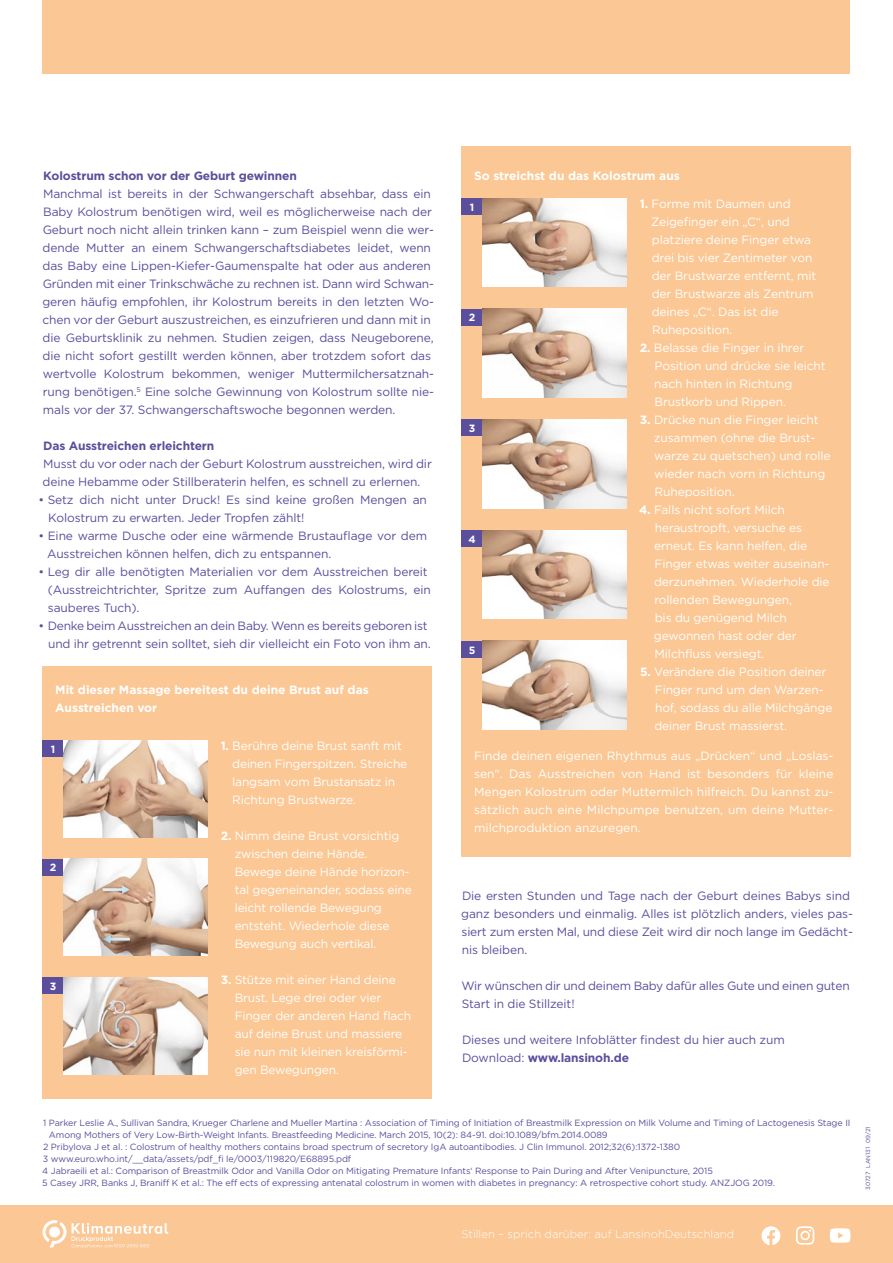
<style>
.page{position:relative;width:893px;height:1263px;background:#fff}
.page>*{position:absolute;margin:0;border:0;box-sizing:border-box;transform-origin:0 0}
.t1{font:12px/18px "Gotham";letter-spacing:-.01em;color:#5b4e9c}
.t2{font:12px/18px "Gotham";letter-spacing:-.01em;color:#fff}
.t3{font:700 12px/18px "Gotham";color:#fff}
.t4{font:700 12px "Gotham";letter-spacing:-.01em;color:#5b4e9c}
.t5{font:300 11.25px "Gotham";color:#fff}
.t6{font:700 10.5px "Gotham";color:#fff}
.t7{font:9px "Gotham";letter-spacing:-.01em;color:#5b4e9c}
.t8{font:6px "Gotham";color:#5b4e9c}
.s1{font-weight:700}
</style>
<div class="page">
<div style="left:43px;top:666px;width:389px;height:432px;background:#fbc794"></div>
<div style="left:461px;top:146px;width:389px;height:711px;background:#fbc794"></div>
<div style="left:43px;top:0;width:807px;height:73px;background:#fbc794"></div>
<div style="left:0;top:1206px;width:893px;height:57px;background:#fbc794"></div>
<svg style="left:796px;top:1226px;width:18px;height:19px"></svg>
<svg style="left:830px;top:1228px;width:20px;height:15px"></svg>
<svg style="left:761px;top:1226px;width:19px;height:19px"></svg>
<svg style="left:43px;top:1220px;width:125px;height:27px"></svg>
<div style="left:43px;top:740px;width:21px;height:17px;background:#5b4e9c"></div>
<img style="left:64px;top:740px;width:144px;height:98px">
<div style="left:461px;top:198px;width:22px;height:17px;background:#5b4e9c"></div>
<div style="left:461px;top:309px;width:22px;height:17px;background:#5b4e9c"></div>
<div style="left:461px;top:419px;width:22px;height:17px;background:#5b4e9c"></div>
<div style="left:461px;top:530px;width:22px;height:17px;background:#5b4e9c"></div>
<div style="left:461px;top:641px;width:22px;height:17px;background:#5b4e9c"></div>
<img style="left:483px;top:198px;width:144px;height:89px">
<img style="left:483px;top:309px;width:144px;height:88px">
<img style="left:483px;top:419px;width:144px;height:89px">
<img style="left:483px;top:530px;width:144px;height:89px">
<img style="left:483px;top:641px;width:144px;height:89px">
<div style="left:43px;top:859px;width:21px;height:17px;background:#5b4e9c"></div>
<img style="left:64px;top:859px;width:144px;height:97px">
<div style="left:43px;top:977px;width:21px;height:17px;background:#5b4e9c"></div>
<img style="left:64px;top:977px;width:144px;height:97px">
<p class="t4" style="left:43px;top:168px;width:255px">Kolostrum schon vor der Geburt gewinnen</p>
<p class="t1" style="left:42px;top:185px;width:393px">Manchmal ist bereits in der Schwangerschaft absehbar, dass ein Baby Kolostrum benötigen wird, weil es möglicherweise nach der Geburt noch nicht allein trinken kann – zum Beispiel wenn die wer&shy;dende Mutter an einem Schwangerschaftsdiabetes leidet, wenn das Baby eine Lippen-Kiefer-Gaumenspalte hat oder aus anderen Gründen mit einer Trinkschwäche zu rechnen ist. Dann wird Schwan&shy;geren häufig empfohlen, ihr Kolostrum bereits in den letzten Wo&shy;chen vor der Geburt auszustreichen, es einzufrieren und dann mit in die Geburtsklinik zu nehmen. Studien zeigen, dass Neugeborene, die nicht sofort gestillt werden können, aber trotzdem sofort das wertvolle Kolostrum bekommen, weniger Muttermilchersatznah&shy;rung benötigen.<sup>5</sup> Eine solche Gewinnung von Kolostrum sollte nie&shy;mals vor der 37. Schwangerschaftswoche begonnen werden.</p>
<p class="t4" style="left:43px;top:438px;width:173px">Das Ausstreichen erleichtern</p>
<p class="t1" style="left:43px;top:455px;width:391px">Musst du vor oder nach der Geburt Kolostrum ausstreichen, wird dir deine Hebamme oder Stillberaterin helfen, es schnell zu erlernen.</p>
<p class="t1" style="left:48px;top:491px;width:380px;text-indent:-10px">• Setz dich nicht unter Druck! Es sind keine großen Mengen an<br>Kolostrum zu erwarten. Jeder Tropfen zählt!</p>
<p class="t1" style="left:47px;top:527px;width:381px;text-indent:-8px">• Eine warme Dusche oder eine wärmende Brustauflage vor dem<br>Ausstreichen können helfen, dich zu entspannen.</p>
<p class="t1" style="left:48px;top:563px;width:385px;text-indent:-9px">• Leg dir alle benötigten Materialien vor dem Ausstreichen bereit (Ausstreichtrichter, Spritze zum Auffangen des Kolostrums, ein sauberes Tuch).</p>
<p class="t1" style="left:39px;top:617px;width:393px;text-align:right">• Denke beim Ausstreichen an dein Baby. Wenn es bereits geboren ist und ihr getrennt sein solltet, sieh dir vielleicht ein Foto von ihm an.</p>
<p class="t3" style="left:55px;top:681px;width:315px">Mit dieser Massage bereitest du deine Brust auf das<br>Ausstreichen vor</p>
<p class="t6" style="left:51px;top:742px;width:6px">1</p>
<p class="t6" style="left:50px;top:861px;width:8px">2</p>
<p class="t6" style="left:50px;top:979px;width:8px">3</p>
<p class="t2" style="left:232px;top:737px;width:176px;text-indent:-12px"><span class="s1">1.</span> Berühre deine Brust sanft mit deinen Fingerspitzen. Streiche langsam vom Brustansatz in<br>Richtung Brustwarze.</p>
<p class="t2" style="left:235px;top:827px;width:179px;text-indent:-14px"><span class="s1">2.</span> Nimm deine Brust vorsichtig zwischen deine Hände.<br>Bewege deine Hände horizon&shy;tal gegeneinander, sodass eine leicht rollende Bewegung entsteht. Wiederhole diese<br>Bewegung auch vertikal.</p>
<p class="t2" style="left:235px;top:971px;width:178px;text-indent:-14px"><span class="s1">3.</span> Stütze mit einer Hand deine<br>Brust. Lege drei oder vier<br>Finger der anderen Hand flach auf deine Brust und massiere sie nun mit kleinen kreisförmi&shy;gen Bewegungen.</p>
<p class="t3" style="left:474px;top:167px;width:207px">So streichst du das Kolostrum aus</p>
<p class="t6" style="left:470px;top:200px;width:6px">1</p>
<p class="t6" style="left:469px;top:311px;width:8px">2</p>
<p class="t6" style="left:469px;top:421px;width:8px">3</p>
<p class="t6" style="left:468px;top:532px;width:9px">4</p>
<p class="t6" style="left:469px;top:643px;width:8px">5</p>
<p class="t2" style="left:651px;top:194px;width:167px;text-indent:-11px"><span class="s1">1.</span> Forme mit Daumen und<br>Zeigefinger ein „C“, und platziere deine Finger etwa drei bis vier Zentimeter von der Brustwarze entfernt, mit der Brustwarze als Zentrum deines „C“. Das ist die<br>Ruheposition.</p>
<p class="t2" style="left:654px;top:338px;width:173px;text-indent:-15px"><span class="s1">2.</span> Belasse die Finger in ihrer<br>Position und drücke sie leicht nach hinten in Richtung<br>Brustkorb und Rippen.</p>
<p class="t2" style="left:654px;top:410px;width:178px;text-indent:-14px"><span class="s1">3.</span> Drücke nun die Finger leicht zusammen (ohne die Brust&shy;warze zu quetschen) und rolle wieder nach vorn in Richtung<br>Ruheposition.</p>
<p class="t2" style="left:654px;top:500px;width:177px;text-indent:-15px"><span class="s1">4.</span> Falls nicht sofort Milch heraustropft, versuche es erneut. Es kann helfen, die<br>Finger etwas weiter auseinan&shy;derzunehmen. Wiederhole die rollenden Bewegungen,<br>bis du genügend Milch gewonnen hast oder der<br>Milchfluss versiegt.</p>
<p class="t2" style="left:654px;top:662px;width:180px;text-indent:-14px"><span class="s1">5.</span> Verändere die Position deiner<br>Finger rund um den Warzen&shy;hof, sodass du alle Milchgänge deiner Brust massierst.</p>
<p class="t2" style="left:474px;top:747px;width:361px;text-align:justify">Finde deinen eigenen Rhythmus aus „Drücken“ und „Loslas&shy;sen“. Das Ausstreichen von Hand ist besonders für kleine Mengen Kolostrum oder Muttermilch hilfreich. Du kannst zu&shy;sätzlich auch eine Milchpumpe benutzen, um deine Mutter&shy;milchproduktion anzuregen.</p>
<p class="t1" style="left:461px;top:887px;width:393px">Die ersten Stunden und Tage nach der Geburt deines Babys sind ganz besonders und einmalig. Alles ist plötzlich anders, vieles pas&shy;siert zum ersten Mal, und diese Zeit wird dir noch lange im Gedächt&shy;nis bleiben.</p>
<p class="t1" style="left:461px;top:977px;width:390px">Wir wünschen dir und deinem Baby dafür alles Gute und einen guten<br>Start in die Stillzeit!</p>
<p class="t1" style="left:462px;top:1031px;width:324px">Dieses und weitere Infoblätter findest du hier auch zum<br>Download: <span class="s1">www.lansinoh.de</span></p>
<p class="t7" style="left:43px;top:1117px;width:809px">1 Parker Leslie A., Sullivan Sandra, Krueger Charlene and Mueller Martina : Association of Timing of Initiation of Breastmilk Expression on Milk Volume and Timing of Lactogenesis Stage II</p>
<p class="t7" style="left:49px;top:1129px;width:560px">Among Mothers of Very Low-Birth-Weight Infants. Breastfeeding Medicine. March 2015, 10(2): 84-91. doi:10.1089/bfm.2014.0089</p>
<p class="t7" style="left:43px;top:1141px;width:639px">2 Pribylova J et al. : Colostrum of healthy mothers contains broad spectrum of secretory IgA autoantibodies. J Clin Immunol. 2012;32(6):1372-1380</p>
<p class="t7" style="left:43px;top:1153px;width:310px">3 www.euro.who.int/__data/assets/pdf_fi le/0003/119820/E68895.pdf</p>
<p class="t7" style="left:42px;top:1165px;width:672px">4 Jabraeili et al.: Comparison of Breastmilk Odor and Vanilla Odor on Mitigating Premature Infants‘ Response to Pain During and After Venipuncture, 2015</p>
<p class="t7" style="left:42px;top:1177px;width:734px">5 Casey JRR, Banks J, Braniff K et al.: The eff ects of expressing antenatal colostrum in women with diabetes in pregnancy: A retrospective cohort study. ANZJOG 2019.</p>
<p class="t8" style="left:864px;top:1190px;width:65px;rotate:-90deg">30727 LAN131 09/21</p>
<p class="t5" style="left:461px;top:1227px;width:274px">Stillen – sprich darüber: auf LansinohDeutschland</p>
</div>
